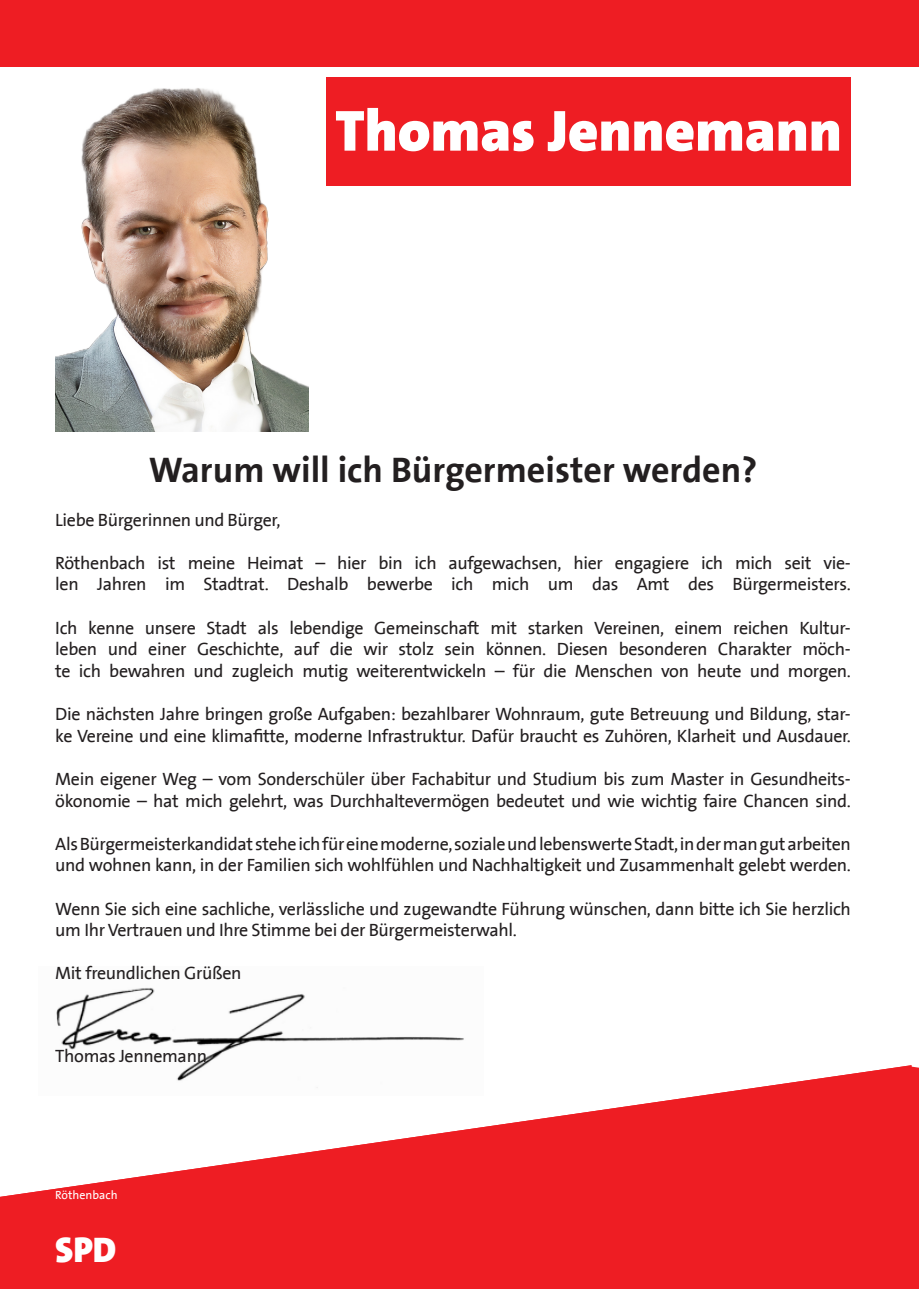
<style>
.page{position:relative;width:919px;height:1289px;background:#fff}
.page>*{position:absolute;margin:0;border:0;box-sizing:border-box;transform-origin:0 0}
.t1{font:900 58.5px "SPD The Sans";color:#fff}
.t2{font:700 36px "SPD2002 The Sans";color:#231f20}
.t3{font:900 36px "SPD The Sans";color:#fff}
.t4{font:18px/21.6px "SPD2002 The Sans";letter-spacing:-.02em;color:#231f20}
.t5{font:12px "SPD2002 The Sans";color:#fff}
</style>
<div class="page">
<div style="left:0;top:0;width:906px;height:67px;background:#ee1d23"></div>
<div style="left:906px;top:0;width:12px;height:67px;background:#ee1d23"></div>
<svg style="left:0;top:1066px;width:906px;height:222px;fill:#ee1d23"></svg>
<div style="left:906px;top:1065px;width:12px;height:223px;background:#ee1d23"></div>
<img style="left:39px;top:987px;width:444px;height:108px">
<div style="left:326px;top:77px;width:524px;height:108px;background:#ee1d23"></div>
<img style="left:55px;top:88px;width:253px;height:343px">
<p class="t1" style="left:335px;top:93px;width:508px">Thomas Jennemann</p>
<p class="t2" style="left:149px;top:451px;width:610px">Warum will ich Bürgermeister werden?</p>
<p class="t4" style="left:55px;top:509px;width:227px">Liebe Bürgerinnen und Bürger,</p>
<p class="t4" style="left:55px;top:552px;width:797px">Röthenbach ist meine Heimat – hier bin ich aufgewachsen, hier engagiere ich mich seit vie&shy;len Jahren im Stadtrat. Deshalb bewerbe ich mich um das Amt des Bürgermeisters.</p>
<p class="t4" style="left:55px;top:617px;width:797px;text-align:justify">Ich kenne unsere Stadt als lebendige Gemeinschaft mit starken Vereinen, einem reichen Kultur&shy;leben und einer Geschichte, auf die wir stolz sein können. Diesen besonderen Charakter möch&shy;te ich bewahren und zugleich mutig weiterentwickeln – für die Menschen von heute und morgen.</p>
<p class="t4" style="left:55px;top:704px;width:797px">Die nächsten Jahre bringen große Aufgaben: bezahlbarer Wohnraum, gute Betreuung und Bildung, star&shy;ke Vereine und eine klimafitte, moderne Infrastruktur. Dafür braucht es Zuhören, Klarheit und Ausdauer.</p>
<p class="t4" style="left:55px;top:768px;width:797px">Mein eigener Weg – vom Sonderschüler über Fachabitur und Studium bis zum Master in Gesundheits&shy;ökonomie – hat mich gelehrt, was Durchhaltevermögen bedeutet und wie wichtig faire Chancen sind.</p>
<p class="t4" style="left:55px;top:833px;width:797px">Als Bürgermeisterkandidat stehe ich für eine moderne, soziale und lebenswerte Stadt, in der man gut arbeiten und wohnen kann, in der Familien sich wohlfühlen und Nachhaltigkeit und Zusammenhalt gelebt werden.</p>
<p class="t4" style="left:55px;top:898px;width:797px">Wenn Sie sich eine sachliche, verlässliche und zugewandte Führung wünschen, dann bitte ich Sie herzlich um Ihr Vertrauen und Ihre Stimme bei der Bürgermeisterwahl.</p>
<p class="t4" style="left:55px;top:963px;width:188px">Mit freundlichen Grüßen</p>
<p class="t4" style="left:55px;top:1046px;width:153px">Thomas Jennemann</p>
<p class="t5" style="left:55px;top:1188px;width:64px">Röthenbach</p>
<p class="t3" style="left:55px;top:1226px;width:63px">SPD</p>
</div>
